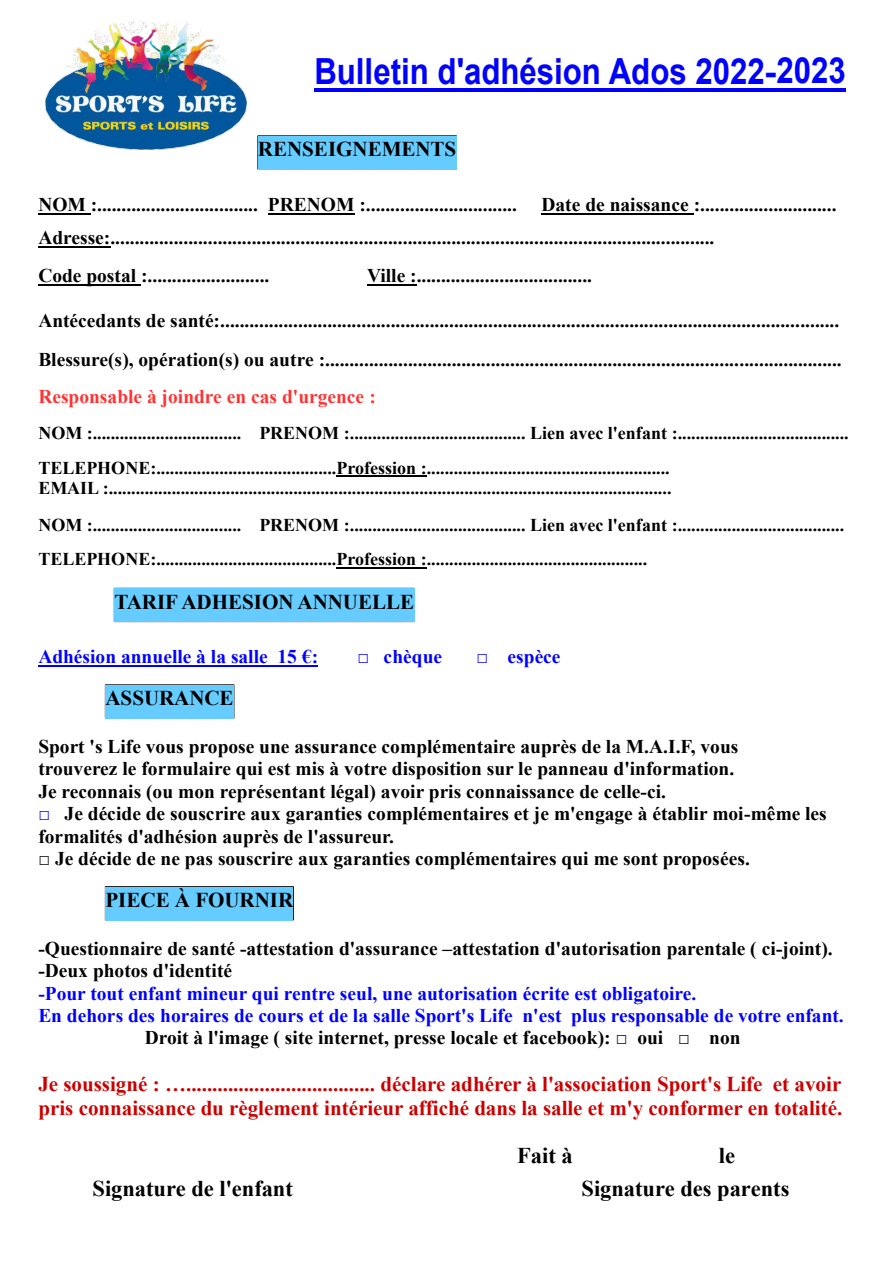
<style>
.page{position:relative;width:893px;height:1263px;background:#fff}
.page>*{position:absolute;margin:0;border:0;box-sizing:border-box;transform-origin:0 0}
.t1{font:700 36px "Arial";color:#00f;scale:.87 1}
.t2{font:700 22.5px "Times New Roman";color:#000}
.t3{font:700 21px/24.2px "Times New Roman";color:#c00}
.t4{font:700 21px "Times New Roman";letter-spacing:-.005em;color:#000}
.t5{font:700 19.5px/22.4px "Times New Roman";color:#000}
.t6{font:700 19.5px/22.5px "Times New Roman";color:#00f}
.t7{font:700 19.5px "Times New Roman";color:#f33}
.t8{font:700 18px/34.3px "Times New Roman";color:#000}
.s1{color:#00f}
</style>
<div class="page">
<hr style="left:314px;top:88px;width:532px;height:4px;background:#00f">
<hr style="left:38px;top:213px;width:53px;height:2px;background:#000">
<hr style="left:268px;top:213px;width:86px;height:2px;background:#000">
<hr style="left:542px;top:213px;width:152px;height:2px;background:#000">
<hr style="left:38px;top:246px;width:72px;height:2px;background:#000">
<hr style="left:38px;top:284px;width:103px;height:2px;background:#000">
<hr style="left:367px;top:284px;width:50px;height:2px;background:#000">
<hr style="left:336px;top:476px;width:91px;height:1px;background:#000">
<hr style="left:336px;top:567px;width:91px;height:2px;background:#000">
<hr style="left:38px;top:665px;width:280px;height:2px;background:#00f">
<div style="left:106px;top:685px;width:128px;height:33px;background:#6cf"></div>
<div style="left:105px;top:886px;width:189px;height:34px;border:1px solid #000"></div>
<div style="left:106px;top:887px;width:187px;height:33px;background:#6cf"></div>
<img style="left:45px;top:21px;width:202px;height:129px">
<div style="left:258px;top:136px;width:198px;height:33px;background:#6cf"></div>
<div style="left:114px;top:588px;width:300px;height:33px;background:#6cf"></div>
<h1 class="t1" style="left:314px;top:47px;width:613px">Bulletin d'adhésion Ados 2022-2023</h1>
<p class="t4" style="left:258px;top:135px;width:200px">RENSEIGNEMENTS</p>
<p class="t5" style="left:38px;top:188px;width:800px;line-height:32.7px;text-indent:503px">Date de naissance :............................<br>Adresse:............................................................................................................................</p>
<p class="t5" style="left:38px;top:264px;width:233px">Code postal :.........................</p>
<p class="t5" style="left:367px;top:264px;width:227px">Ville :....................................</p>
<p class="t5" style="left:38px;top:300px;width:805px;line-height:39.6px">Antécedants de santé:...............................................................................................................................<br>Blessure(s), opération(s) ou autre :..........................................................................................................</p>
<p class="t7" style="left:38px;top:383px;width:339px">Responsable à joindre en cas d'urgence :</p>
<p class="t8" style="left:38px;top:416px;width:812px">NOM :................................. PRENOM :....................................... Lien avec l'enfant :......................................<br>TELEPHONE:........................................Profession :......................................................</p>
<p class="t8" style="left:38px;top:470px;width:807px;line-height:36.3px">EMAIL :.............................................................................................................................<br>NOM :................................. PRENOM :....................................... Lien avec l'enfant :.....................................</p>
<p class="t8" style="left:38px;top:541px;width:610px">TELEPHONE:........................................Profession :.................................................</p>
<p class="t5" style="left:38px;top:193px;width:480px">NOM :................................. PRENOM :...............................</p>
<p class="t4" style="left:114px;top:587px;width:301px">TARIF ADHESION ANNUELLE</p>
<p class="t6" style="left:38px;top:645px;width:281px">Adhésion annuelle à la salle 15 €:</p>
<p class="t6" style="left:357px;top:645px;width:86px">□ chèque</p>
<p class="t6" style="left:476px;top:645px;width:86px">□ espèce</p>
<p class="t4" style="left:106px;top:683px;width:130px">ASSURANCE</p>
<p class="t5" style="left:38px;top:735px;width:702px">Sport 's Life vous propose une assurance complémentaire auprès de la M.A.I.F, vous trouverez le formulaire qui est mis à votre disposition sur le panneau d'information.<br>Je reconnais (ou mon représentant légal) avoir pris connaissance de celle-ci.</p>
<p class="t5" style="left:38px;top:802px;width:790px"><span class="s1">□</span> Je décide de souscrire aux garanties complémentaires et je m'engage à établir moi-même les formalités d'adhésion auprès de l'assureur.</p>
<p class="t5" style="left:38px;top:847px;width:713px">□ Je décide de ne pas souscrire aux garanties complémentaires qui me sont proposées.</p>
<p class="t4" style="left:106px;top:886px;width:189px">PIECE À FOURNIR</p>
<p class="t5" style="left:38px;top:937px;width:796px">-Questionnaire de santé -attestation d'assurance –attestation d'autorisation parentale ( ci-joint). -Deux photos d'identité</p>
<p class="t6" style="left:38px;top:981px;width:807px">-Pour tout enfant mineur qui rentre seul, une autorisation écrite est obligatoire.<br>En dehors des horaires de cours et de la salle Sport's Life n'est plus responsable de votre enfant.</p>
<p class="t5" style="left:145px;top:1026px;width:597px">Droit à l'image ( site internet, presse locale et facebook): □ oui □ non</p>
<p class="t3" style="left:38px;top:1071px;width:806px">Je soussigné : ….................................... déclare adhérer à l'association Sport's Life et avoir pris connaissance du règlement intérieur affiché dans la salle et m'y conformer en totalité.</p>
<p class="t2" style="left:517px;top:1140px;width:57px">Fait à</p>
<p class="t2" style="left:719px;top:1140px;width:18px">le</p>
<p class="t2" style="left:93px;top:1173px;width:202px">Signature de l'enfant</p>
<p class="t2" style="left:582px;top:1173px;width:209px">Signature des parents</p>
</div>
